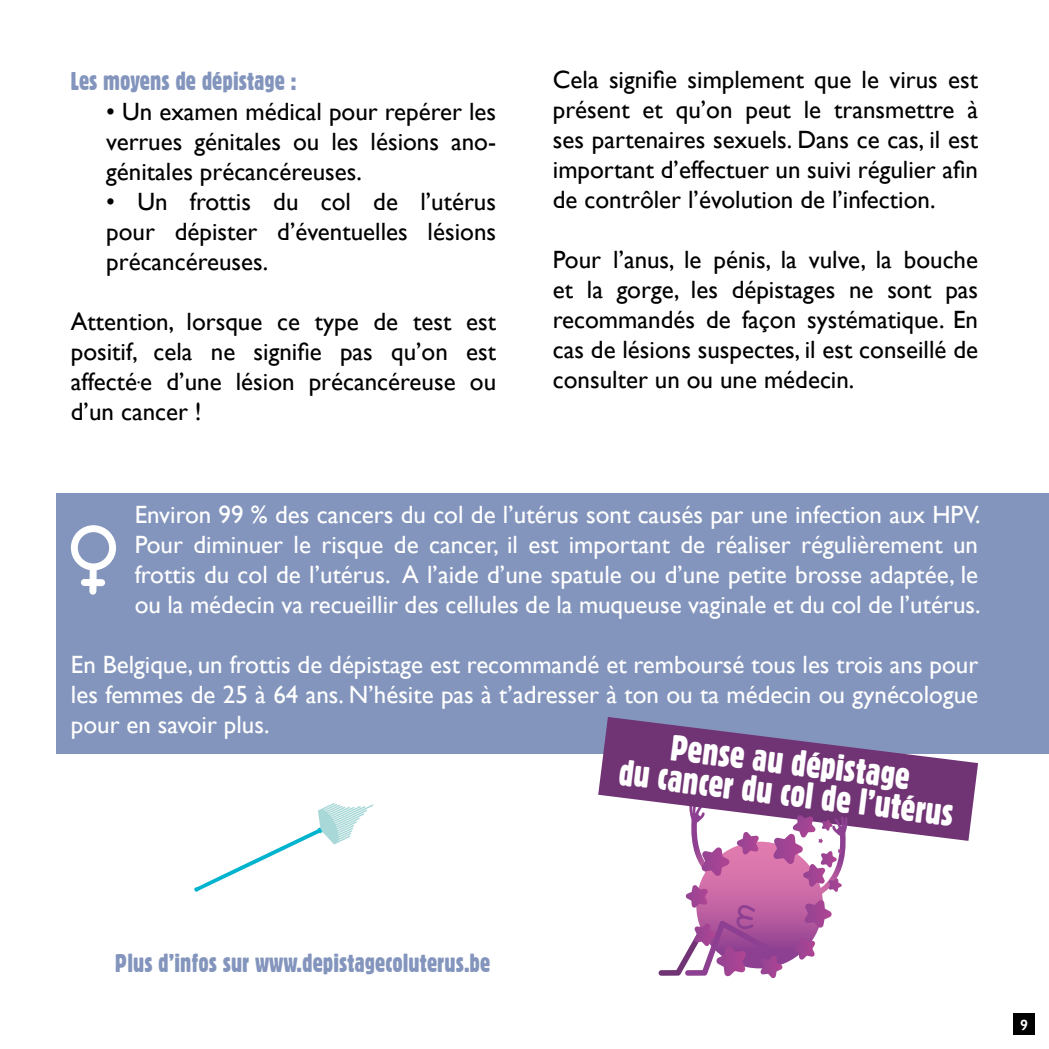
<style>
.page{position:relative;width:1049px;height:1049px;background:#fff}
.page>*{position:absolute;margin:0;border:0;box-sizing:border-box;transform-origin:0 0}
.t1{font:35.75px/31px "Gothic 821 Condensed BT";color:#fff;text-align:center}
.t2{font:25px/30px "Gill Sans";color:#000;text-align:justify}
.t3{font:25px/30px "Gill Sans";color:#fff;text-align:justify}
.t4{font:25px "Gothic 821 Condensed BT";color:#8395bd}
.t5{font:600 15px "Gill Sans";color:#fff}
.s1{font-family:"Myriad Pro"}
</style>
<div class="page">
<div style="left:1013px;top:1013px;width:22px;height:22px;background:#000"></div>
<div style="left:57px;top:493px;width:992px;height:261px;background:#8395bd"></div>
<svg style="left:71px;top:525px;width:45px;height:70px"></svg>
<svg style="left:598px;top:717px;width:380px;height:124px;fill:#703373"></svg>
<svg style="left:658px;top:803px;width:189px;height:175px"></svg>
<svg style="left:194px;top:803px;width:179px;height:89px"></svg>
<p class="t4" style="left:71px;top:66px;width:227px">Les moyens de dépistage :</p>
<p class="t2" style="left:106px;top:96px;width:391px">• Un examen médical pour repérer les verrues génitales ou les lésions ano&shy;génitales précancéreuses.</p>
<p class="t2" style="left:106px;top:186px;width:391px">• Un frottis du col de l’utérus pour dépister d’éventuelles lésions précancéreuses.</p>
<p class="t2" style="left:71px;top:306px;width:427px">Attention, lorsque ce type de test est positif, cela ne signifie pas qu’on est affecté<span class="s1">.</span>e d’une lésion précancéreuse ou d’un cancer !</p>
<p class="t2" style="left:553px;top:64px;width:427px">Cela signifie simplement que le virus est présent et qu’on peut le transmettre à ses partenaires sexuels. Dans ce cas, il est important d’effectuer un suivi régulier afin de contrôler l’évolution de l’infection.</p>
<p class="t2" style="left:553px;top:244px;width:427px">Pour l’anus, le pénis, la vulve, la bouche et la gorge, les dépistages ne sont pas recommandés de façon systématique. En cas de lésions suspectes, il est conseillé de consulter un ou une médecin.</p>
<p class="t3" style="left:135px;top:500px;width:847px">Environ 99 % des cancers du col de l’utérus sont causés par une infection aux HPV.<br>Pour diminuer le risque de cancer, il est important de réaliser régulièrement un frottis du col de l’utérus. A l’aide d’une spatule ou d’une petite brosse adaptée, le ou la médecin va recueillir des cellules de la muqueuse vaginale et du col de l’utérus.</p>
<p class="t3" style="left:71px;top:650px;width:909px">En Belgique, un frottis de dépistage est recommandé et remboursé tous les trois ans pour les femmes de 25 à 64 ans. N’hésite pas à t’adresser à ton ou ta médecin ou gynécologue pour en savoir plus.</p>
<h1 class="t1" style="left:625px;top:726px;width:339px;rotate:7deg">Pense au dépistage<br>du cancer du col de l’utérus</h1>
<p class="t4" style="left:115px;top:948px;width:377px">Plus d’infos sur www.depistagecoluterus.be</p>
<p class="t5" style="left:1020px;top:1015px;width:9px">9</p>
</div>
